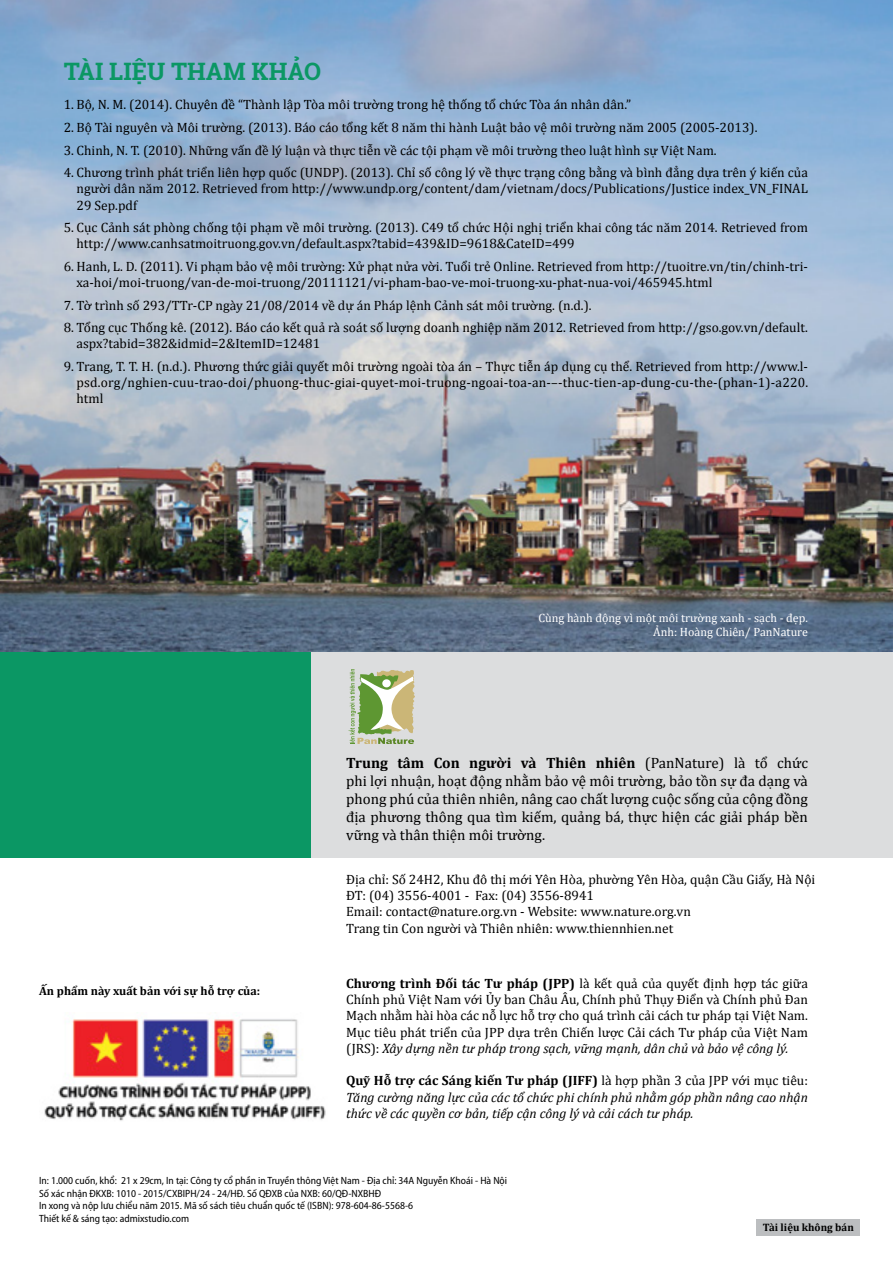
<style>
.page{position:relative;width:893px;height:1263px;background:#fff}
.page>*{position:absolute;margin:0;border:0;box-sizing:border-box;transform-origin:0 0}
.t1{font:700 24px "Roboto Slab";color:#0b9764}
.t2{font:15px/18px "Cambria";color:#000;text-align:justify}
.t3{font:13.5px/16.2px "Cambria";color:#000}
.t4{font:italic 13.5px/16.2px "Cambria";color:#000;text-align:justify}
.t5{font:12px/14.4px "Cambria";color:#fff;text-align:right}
.t6{font:700 12px "Cambria";color:#000}
.t7{font:700 10.8px "Cambria";color:#000}
.t8{font:semi-condensed 10.5px/12.6px "Myriad Pro";color:#000}
.s1{font-weight:700}
.s2{font-style:italic}
.s3{font-weight:700;font-style:normal}
.s4{font-style:normal}
</style>
<div class="page">
<img style="left:0;top:0;width:893px;height:652px">
<div style="left:310px;top:652px;width:583px;height:206px;background:#dcddde"></div>
<div style="left:0;top:652px;width:310px;height:206px;background:#0b9764"></div>
<svg style="left:349px;top:669px;width:66px;height:75px"></svg>
<img style="left:44px;top:1015px;width:282px;height:106px">
<div style="left:756px;top:1219px;width:104px;height:17px;background:#bcbec0"></div>
<h1 class="t1" style="left:64px;top:55px;width:259px">TÀI LIỆU THAM KHẢO</h1>
<p class="t3" style="left:64px;top:97px;width:569px">1. Bộ, N. M. (2014). Chuyên đề “Thành lập Tòa môi trường trong hệ thống tổ chức Tòa án nhân dân.”</p>
<p class="t3" style="left:64px;top:119px;width:695px">2. Bộ Tài nguyên và Môi trường. (2013). Báo cáo tổng kết 8 năm thi hành Luật bảo vệ môi trường năm 2005 (2005-2013).</p>
<p class="t3" style="left:64px;top:142px;width:654px">3. Chinh, N. T. (2010). Những vấn đề lý luận và thực tiễn về các tội phạm về môi trường theo luật hình sự Việt Nam.</p>
<p class="t3" style="left:77px;top:164px;width:733px;text-align:justify;text-indent:-13px">4. Chương trình phát triển liên hợp quốc (UNDP). (2013). Chỉ số công lý về thực trạng công bằng và bình đẳng dựa trên ý kiến của người dân năm 2012. Retrieved from http://www.undp.org/content/dam/vietnam/docs/Publications/Justice index_VN_FINAL 29 Sep.pdf</p>
<p class="t3" style="left:77px;top:219px;width:733px;text-indent:-13px">5. Cục Cảnh sát phòng chống tội phạm về môi trường. (2013). C49 tổ chức Hội nghị triển khai công tác năm 2014. Retrieved from http://www.canhsatmoitruong.gov.vn/default.aspx?tabid=439&amp;ID=9618&amp;CateID=499</p>
<p class="t3" style="left:77px;top:258px;width:733px;text-indent:-13px">6. Hanh, L. D. (2011). Vi phạm bảo vệ môi trường: Xử phạt nửa vời. Tuổi trẻ Online. Retrieved from http://tuoitre.vn/tin/chinh-tri&shy;xa-hoi/moi-truong/van-de-moi-truong/20111121/vi-pham-bao-ve-moi-truong-xu-phat-nua-voi/465945.html</p>
<p class="t3" style="left:64px;top:297px;width:529px">7. Tờ trình số 293/TTr-CP ngày 21/08/2014 về dự án Pháp lệnh Cảnh sát môi trường. (n.d.).</p>
<p class="t3" style="left:77px;top:319px;width:733px;text-indent:-13px">8. Tổng cục Thống kê. (2012). Báo cáo kết quả rà soát số lượng doanh nghiệp năm 2012. Retrieved from http://gso.gov.vn/default. aspx?tabid=382&amp;idmid=2&amp;ItemID=12481</p>
<p class="t3" style="left:77px;top:358px;width:733px;text-align:justify;text-indent:-13px">9. Trang, T. T. H. (n.d.). Phương thức giải quyết môi trường ngoài tòa án – Thực tiễn áp dụng cụ thể. Retrieved from http://www.l&shy;psd.org/nghien-cuu-trao-doi/phuong-thuc-giai-quyet-moi-truong-ngoai-toa-an-–-thuc-tien-ap-dung-cu-the-(phan-1)-a220. html</p>
<p class="t5" style="left:538px;top:610px;width:271px">Cùng hành động vì một môi trường xanh - sạch - đẹp.<br>Ảnh: Hoàng Chiên/ PanNature</p>
<p class="t6" style="left:39px;top:982px;width:223px">Ấn phẩm này xuất bản với sự hỗ trợ của:</p>
<p class="t2" style="left:346px;top:754px;width:463px"><span class="s1">Trung tâm Con người và Thiên nhiên</span> (PanNature) là tổ chức phi lợi nhuận, hoạt động nhằm bảo vệ môi trường, bảo tồn sự đa dạng và phong phú của thiên nhiên, nâng cao chất lượng cuộc sống của cộng đồng địa phương thông qua tìm kiếm, quảng bá, thực hiện các giải pháp bền vững và thân thiện môi trường.</p>
<p class="t3" style="left:346px;top:871px;width:471px">Địa chỉ: Số 24H2, Khu đô thị mới Yên Hòa, phường Yên Hòa, quận Cầu Giấy, Hà Nội ĐT: (04) 3556-4001 - Fax: (04) 3556-8941<br>Email: contact@nature.org.vn - Website: www.nature.org.vn<br>Trang tin Con người và Thiên nhiên: www.thiennhien.net</p>
<p class="t3" style="left:346px;top:975px;width:463px;text-align:justify"><span class="s1">Chương trình Đối tác Tư pháp (JPP)</span> là kết quả của quyết định hợp tác giữa Chính phủ Việt Nam với Ủy ban Châu Âu, Chính phủ Thụy Điển và Chính phủ Đan Mạch nhằm hài hòa các nỗ lực hỗ trợ cho quá trình cải cách tư pháp tại Việt Nam.<br>Mục tiêu phát triển của JPP dựa trên Chiến lược Cải cách Tư pháp của Việt Nam (JRS): <span class="s2">Xây dựng nền tư pháp trong sạch, vững mạnh, dân chủ và bảo vệ công lý.</span></p>
<p class="t4" style="left:346px;top:1072px;width:463px"><span class="s3">Quỹ Hỗ trợ các Sáng kiến Tư pháp (JIFF)</span> <span class="s4">là hợp phần 3 của JPP với mục tiêu:<br></span>Tăng cường năng lực của các tổ chức phi chính phủ nhằm góp phần nâng cao nhận thức về các quyền cơ bản, tiếp cận công lý và cải cách tư pháp.</p>
<p class="t8" style="left:39px;top:1174px;width:470px">In: 1.000 cuốn, khổ: 21 x 29cm, In tại: Công ty cổ phần in Truyền thông Việt Nam - Địa chỉ: 34A Nguyễn Khoái - Hà Nội Số xác nhận ĐKXB: 1010 - 2015/CXBIPH/24 - 24/HĐ. Số QĐXB của NXB: 60/QĐ-NXBHĐ<br>In xong và nộp lưu chiểu năm 2015. Mã số sách tiêu chuẩn quốc tế (ISBN): 978-604-86-5568-6<br>Thiết kế &amp; sáng tạo: admixstudio.com</p>
<p class="t7" style="left:763px;top:1220px;width:93px">Tài liệu không bán</p>
</div>
